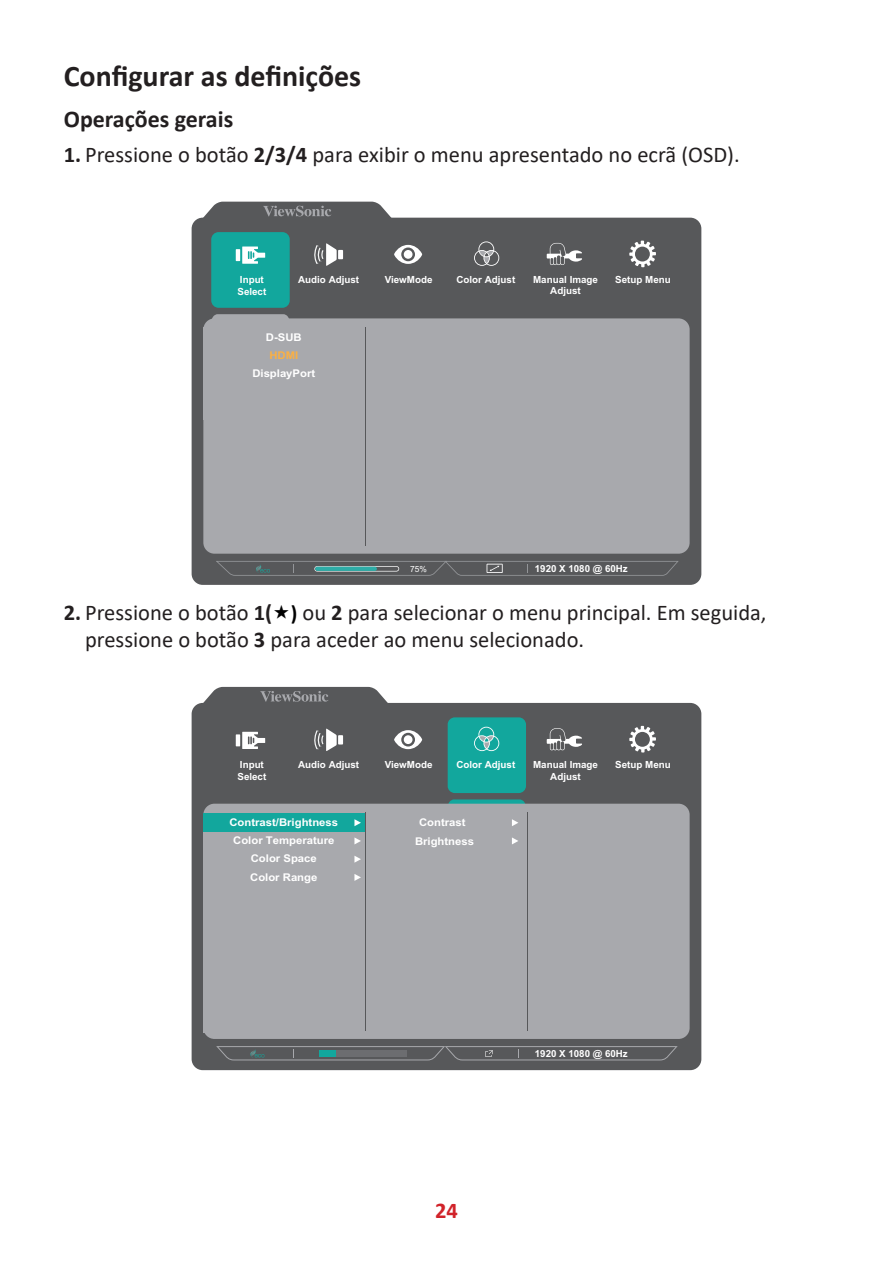
<style>
.page{position:relative;width:893px;height:1263px;background:#fff}
.page>*{position:absolute;margin:0;border:0;box-sizing:border-box;transform-origin:0 0}
.t1{font:700 30px "Calibri";color:#231f20}
.t2{font:700 24px "Calibri";color:#231f20}
.t3{font:22.5px/27px "Calibri";color:#231f20}
.t4{font:700 22.5px "Calibri";color:#d1232a}
.t5{font:700 10.65px/18.3px "Arial";color:#fff;text-align:center;scale:1.06 1}
.t6{font:700 10.65px "Arial";color:#fbb043;scale:1.06 1}
.t7{font:700 9.75px/11.7px "Arial";color:#fff}
.t8{font:8.4px "Arial";color:#fff}
.s1{font-weight:700}
.s2{font-weight:700;font-size:21px;color:#000}
</style>
<div class="page">
<div style="left:192px;top:218px;width:509px;height:367px;background:#57585a;border-radius:11px"></div>
<svg style="left:212px;top:314px;width:77px;height:4px"></svg>
<div style="left:203px;top:318px;width:487px;height:236px;background:#a8a9ad;border-radius:11px"></div>
<div style="left:211px;top:232px;width:79px;height:76px;background:#12a79d;border-radius:7px"></div>
<hr style="left:365px;top:327px;width:1px;height:219px;background:#57585a">
<svg style="left:216px;top:561px;width:463px;height:15px"></svg>
<svg style="left:198px;top:202px;width:198px;height:17px"></svg>
<svg style="left:629px;top:241px;width:27px;height:26px"></svg>
<svg style="left:394px;top:245px;width:28px;height:19px"></svg>
<div style="left:404px;top:250px;width:8px;height:9px;background:#fff;border-radius:50%"></div>
<svg style="left:547px;top:243px;width:35px;height:22px"></svg>
<hr style="left:236px;top:249px;width:4px;height:12px;background:#fff">
<svg style="left:242px;top:246px;width:23px;height:18px"></svg>
<div style="left:338px;top:250px;width:5px;height:9px;background:#fff"></div>
<svg style="left:314px;top:243px;width:23px;height:23px"></svg>
<svg style="left:474px;top:241px;width:25px;height:25px"></svg>
<div style="left:192px;top:703px;width:509px;height:367px;background:#57585a;border-radius:11px"></div>
<svg style="left:448px;top:799px;width:78px;height:5px"></svg>
<div style="left:203px;top:804px;width:487px;height:235px;background:#a8a9ad;border-radius:11px"></div>
<div style="left:448px;top:717px;width:78px;height:76px;background:#12a79d;border-radius:7px"></div>
<svg style="left:354px;top:874px;width:7px;height:7px"></svg>
<svg style="left:354px;top:856px;width:7px;height:7px"></svg>
<svg style="left:354px;top:837px;width:7px;height:7px"></svg>
<div style="left:203px;top:814px;width:162px;height:18px;background:#12a79d"></div>
<svg style="left:354px;top:819px;width:7px;height:7px"></svg>
<svg style="left:512px;top:819px;width:6px;height:7px"></svg>
<svg style="left:512px;top:837px;width:6px;height:7px"></svg>
<div style="left:203px;top:1014px;width:162px;height:18px;background:#a8a9ad"></div>
<hr style="left:527px;top:812px;width:1px;height:219px;background:#57585a">
<hr style="left:365px;top:812px;width:1px;height:219px;background:#57585a">
<svg style="left:216px;top:1046px;width:462px;height:14px"></svg>
<svg style="left:198px;top:687px;width:195px;height:17px"></svg>
<svg style="left:629px;top:726px;width:27px;height:26px"></svg>
<svg style="left:474px;top:727px;width:25px;height:24px"></svg>
<svg style="left:394px;top:730px;width:28px;height:19px"></svg>
<div style="left:404px;top:735px;width:8px;height:9px;background:#fff;border-radius:50%"></div>
<svg style="left:547px;top:728px;width:35px;height:22px"></svg>
<hr style="left:236px;top:734px;width:4px;height:12px;background:#fff">
<svg style="left:242px;top:732px;width:23px;height:17px"></svg>
<div style="left:338px;top:735px;width:5px;height:9px;background:#fff"></div>
<svg style="left:314px;top:728px;width:23px;height:23px"></svg>
<h1 class="t1" style="left:64px;top:55px;width:299px">Configurar as definições</h1>
<p class="t2" style="left:64px;top:102px;width:171px">Operações gerais</p>
<p class="t3" style="left:64px;top:141px;width:677px"><span class="s1">1.</span> Pressione o botão <span class="s1">2/3/4</span> para exibir o menu apresentado no ecrã (OSD).</p>
<p class="t7" style="left:237px;top:274px;width:30px">Input<br>Select</p>
<p class="t7" style="left:298px;top:274px;width:63px">Audio Adjust</p>
<p class="t5" style="left:266px;top:328px;width:35px">D-SUB</p>
<p class="t6" style="left:269px;top:348px;width:29px">HDMI</p>
<p class="t5" style="left:252px;top:364px;width:61px">DisplayPort</p>
<p class="t7" style="left:385px;top:274px;width:49px">ViewMode</p>
<p class="t7" style="left:456px;top:274px;width:60px">Color Adjust</p>
<p class="t7" style="left:533px;top:273px;width:66px">Manual Image</p>
<p class="t7" style="left:615px;top:274px;width:57px">Setup Menu</p>
<p class="t7" style="left:550px;top:285px;width:32px">Adjust</p>
<p class="t8" style="left:410px;top:563px;width:18px">75%</p>
<p class="t7" style="left:535px;top:562px;width:94px">1920 X 1080 @ 60Hz</p>
<p class="t3" style="left:85px;top:599px;width:683px;text-indent:-21px"><span class="s1">2.</span> Pressione o botão <span class="s1">1(</span> <span class="s2">)</span> ou <span class="s1">2</span> para selecionar o menu principal. Em seguida, pressione o botão <span class="s1">3</span> para aceder ao menu selecionado.</p>
<p class="t7" style="left:237px;top:759px;width:30px">Input<br>Select</p>
<p class="t7" style="left:298px;top:759px;width:63px">Audio Adjust</p>
<p class="t5" style="left:229px;top:813px;width:104px">Contrast/Brightness<br>Color Temperature<br>Color Space<br>Color Range</p>
<p class="t7" style="left:385px;top:759px;width:49px">ViewMode</p>
<p class="t7" style="left:456px;top:759px;width:60px">Color Adjust</p>
<p class="t7" style="left:533px;top:759px;width:66px">Manual Image</p>
<p class="t7" style="left:615px;top:759px;width:57px">Setup Menu</p>
<p class="t7" style="left:550px;top:770px;width:32px">Adjust</p>
<p class="t5" style="left:415px;top:813px;width:57px;line-height:19.2px">Contrast<br>Brightness</p>
<p class="t4" style="left:435px;top:1194px;width:24px">24</p>
<p class="t7" style="left:535px;top:1048px;width:94px">1920 X 1080 @ 60Hz</p>
</div>
